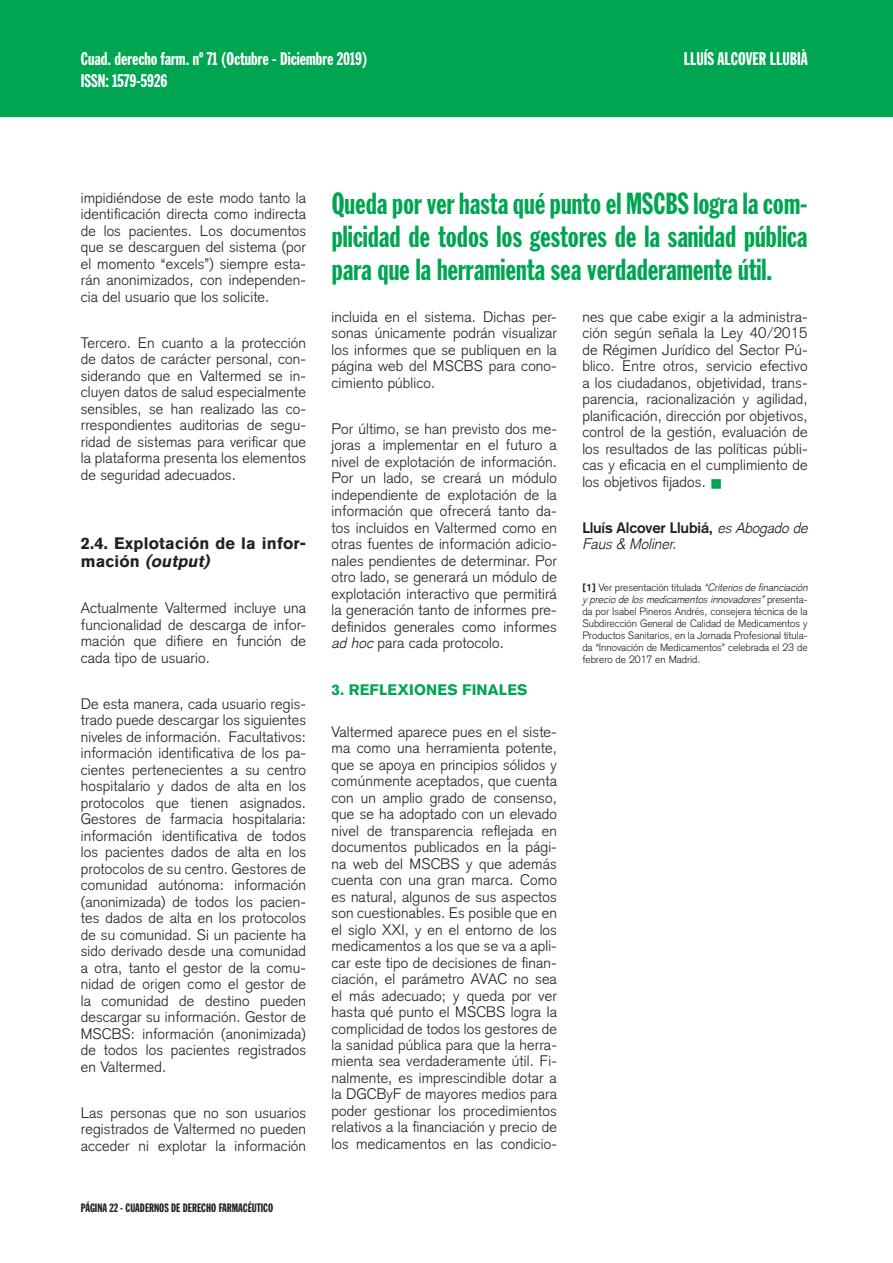
<style>
.page{position:relative;width:893px;height:1263px;background:#fff}
.page>*{position:absolute;margin:0;border:0;box-sizing:border-box;transform-origin:0 0}
.t1{font:30px/33px "Franklin Gothic Extra Cond";color:#00a552;text-align:justify}
.t2{font:18px/22.5px "Franklin Gothic Extra Cond";color:#fff}
.t3{font:700 16.5px/18px "Akzidenz Grotesk BQ";letter-spacing:.01em;color:#231f20}
.t4{font:300 15px/16.5px "Akzidenz Grotesk";letter-spacing:.01em;color:#231f20;text-align:justify}
.t5{font:italic 300 15px/16.5px "Akzidenz Grotesk";color:#231f20}
.t6{font:900 15px "Akzidenz Grotesk";letter-spacing:.01em;color:#00a552}
.t7{font:12px "Franklin Gothic Extra Cond";color:#231f20}
.t8{font:300 10.5px/12px "Akzidenz Grotesk";color:#231f20;text-align:justify}
.s1{font-style:italic}
.s2{font-weight:700;font-style:normal}
.s3{font-weight:700}
</style>
<div class="page">
<div style="left:0;top:0;width:893px;height:117px;background:#00a552"></div>
<p class="t2" style="left:81px;top:48px;width:288px">Cuad. derecho farm. nº 71 (Octubre - Diciembre 2019)<br>ISSN: 1579-5926</p>
<p class="t2" style="left:684px;top:48px;width:125px">LLUÍS ALCOVER LLUBIÀ</p>
<p class="t4" style="left:81px;top:191px;width:227px">impidiéndose de este modo tanto la identificación directa como indirecta de los pacientes. Los documentos que se descarguen del sistema (por el momento “excels”) siempre esta&shy;rán anonimizados, con independen&shy;cia del usuario que los solicite.</p>
<p class="t4" style="left:81px;top:336px;width:227px">Tercero. En cuanto a la protección de datos de carácter personal, con&shy;siderando que en Valtermed se in&shy;cluyen datos de salud especialmente sensibles, se han realizado las co&shy;rrespondientes auditorias de segu&shy;ridad de sistemas para verificar que la plataforma presenta los elementos de seguridad adecuados.</p>
<p class="t3" style="left:81px;top:535px;width:227px">2.4. Explotación de la infor&shy;mación <span class="s1">(output)</span></p>
<p class="t4" style="left:81px;top:601px;width:227px">Actualmente Valtermed incluye una funcionalidad de descarga de infor&shy;mación que difiere en función de cada tipo de usuario.</p>
<p class="t4" style="left:81px;top:697px;width:227px">De esta manera, cada usuario regis&shy;trado puede descargar los siguientes niveles de información. Facultativos: información identificativa de los pa&shy;cientes pertenecientes a su centro hospitalario y dados de alta en los protocolos que tienen asignados.<br>Gestores de farmacia hospitalaria: información identificativa de todos los pacientes dados de alta en los protocolos de su centro. Gestores de comunidad autónoma: información (anonimizada) de todos los pacien&shy;tes dados de alta en los protocolos de su comunidad. Si un paciente ha sido derivado desde una comunidad a otra, tanto el gestor de la comu&shy;nidad de origen como el gestor de la comunidad de destino pueden descargar su información. Gestor de MSCBS: información (anonimizada) de todos los pacientes registrados en Valtermed.</p>
<p class="t4" style="left:81px;top:1106px;width:227px">Las personas que no son usuarios registrados de Valtermed no pueden acceder ni explotar la información</p>
<p class="t7" style="left:81px;top:1203px;width:194px">PÁGINA 22 - CUADERNOS DE DERECHO FARMACÉUTICO</p>
<h1 class="t1" style="left:332px;top:189px;width:477px">Queda por ver hasta qué punto el MSCBS logra la com&shy;plicidad de todos los gestores de la sanidad pública para que la herramienta sea verdaderamente útil.</h1>
<p class="t4" style="left:332px;top:310px;width:227px">incluida en el sistema. Dichas per&shy;sonas únicamente podrán visualizar los informes que se publiquen en la página web del MSCBS para cono&shy;cimiento público.</p>
<p class="t4" style="left:332px;top:422px;width:227px">Por último, se han previsto dos me&shy;joras a implementar en el futuro a nivel de explotación de información.<br>Por un lado, se creará un módulo independiente de explotación de la información que ofrecerá tanto da&shy;tos incluidos en Valtermed como en otras fuentes de información adicio&shy;nales pendientes de determinar. Por otro lado, se generará un módulo de explotación interactivo que permitirá la generación tanto de informes pre&shy;definidos generales como informes <span class="s1">ad hoc</span> para cada protocolo.</p>
<p class="t6" style="left:332px;top:684px;width:197px">3. REFLEXIONES FINALES</p>
<p class="t4" style="left:332px;top:725px;width:227px">Valtermed aparece pues en el siste&shy;ma como una herramienta potente, que se apoya en principios sólidos y comúnmente aceptados, que cuenta con un amplio grado de consenso, que se ha adoptado con un elevado nivel de transparencia reflejada en documentos publicados en la pági&shy;na web del MSCBS y que además cuenta con una gran marca. Como es natural, algunos de sus aspectos son cuestionables. Es posible que en el siglo XXI, y en el entorno de los medicamentos a los que se va a apli&shy;car este tipo de decisiones de finan&shy;ciación, el parámetro AVAC no sea el más adecuado; y queda por ver hasta qué punto el MSCBS logra la complicidad de todos los gestores de la sanidad pública para que la herra&shy;mienta sea verdaderamente útil. Fi&shy;nalmente, es imprescindible dotar a la DGCByF de mayores medios para poder gestionar los procedimientos relativos a la financiación y precio de los medicamentos en las condicio-</p>
<p class="t4" style="left:582px;top:310px;width:227px">nes que cabe exigir a la administra&shy;ción según señala la Ley 40/2015 de Régimen Jurídico del Sector Pú&shy;blico. Entre otros, servicio efectivo a los ciudadanos, objetividad, trans&shy;parencia, racionalización y agilidad, planificación, dirección por objetivos, control de la gestión, evaluación de los resultados de las políticas públi&shy;cas y eficacia en el cumplimiento de los objetivos fijados.</p>
<p class="t5" style="left:582px;top:520px;width:227px"><span class="s2">Lluís Alcover Llubiá,</span> es Abogado de<br>Faus &amp; Moliner.</p>
<p class="t8" style="left:582px;top:583px;width:227px"><span class="s3">[1]</span> Ver presentación titulada <span class="s1">“Criterios de financiación y precio de los medicamentos innovadores”</span> presenta&shy;da por Isabel Pineros Andrés, consejera técnica de la Subdirección General de Calidad de Medicamentos y Productos Sanitarios, en la Jornada Profesional titula&shy;da “Innovación de Medicamentos” celebrada el 23 de febrero de 2017 en Madrid.</p>
</div>
